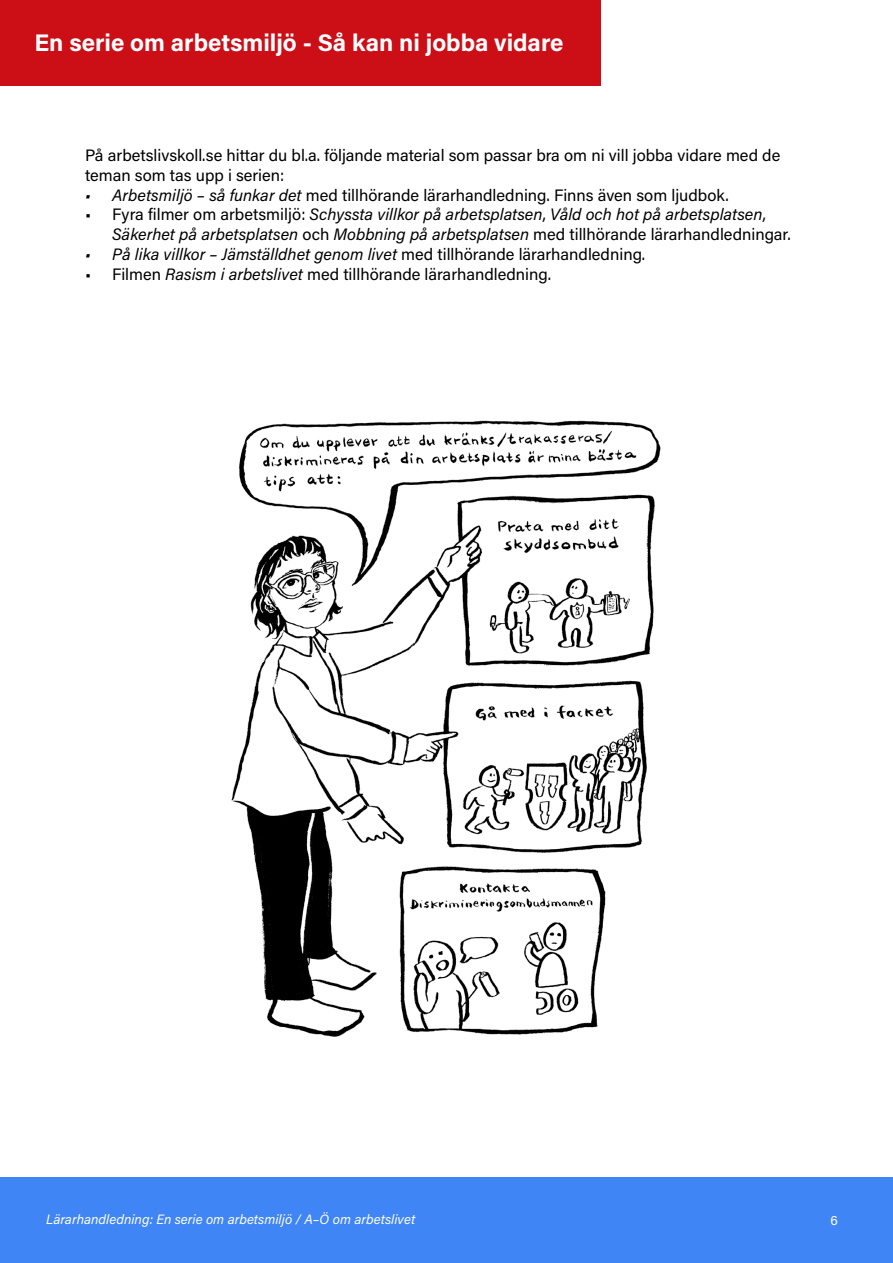
<style>
.page{position:relative;width:893px;height:1263px;background:#fff}
.page>*{position:absolute;margin:0;border:0;box-sizing:border-box;transform-origin:0 0}
.t1{font:700 24px "Acumin Pro";color:#fff}
.t2{font:16.5px/19.8px "Acumin Pro";color:#000}
.t3{font:italic 16.5px/19.8px "Acumin Pro";color:#000}
.t4{font:italic 13.5px "Acumin Pro";color:#fff}
.t5{font:13.5px "Acumin Pro";color:#fff}
.s1{font-style:italic}
.s2{font-style:normal}
</style>
<div class="page">
<div style="left:0;top:1178px;width:893px;height:85px;background:#4085f5"></div>
<div style="left:0;top:0;width:600px;height:85px;background:#cc0e17"></div>
<img style="left:231px;top:420px;width:430px;height:617px">
<h1 class="t1" style="left:35px;top:25px;width:530px">En serie om arbetsmiljö - Så kan ni jobba vidare</h1>
<p class="t2" style="left:85px;top:145px;width:697px">På arbetslivskoll.se hittar du bl.a. följande material som passar bra om ni vill jobba vidare med de teman som tas upp i serien:</p>
<p class="t2" style="left:85px;top:184px;width:645px"><span class="s1">• Arbetsmiljö – så funkar det</span> med tillhörande lärarhandledning. Finns även som ljudbok.</p>
<p class="t3" style="left:112px;top:204px;width:680px;text-indent:-27px"><span class="s2">• Fyra filmer om arbetsmiljö:</span> Schyssta villkor på arbetsplatsen<span class="s2">,</span> Våld och hot på arbetsplatsen<span class="s2">,<br></span>Säkerhet på arbetsplatsen <span class="s2">och</span> Mobbning på arbetsplatsen <span class="s2">med tillhörande lärarhandledningar.</span></p>
<p class="t3" style="left:85px;top:244px;width:562px">• På lika villkor – Jämställdhet genom livet <span class="s2">med tillhörande lärarhandledning.</span></p>
<p class="t2" style="left:85px;top:263px;width:467px">• Filmen <span class="s1">Rasism i arbetslivet</span> med tillhörande lärarhandledning.</p>
<p class="t4" style="left:46px;top:1210px;width:370px">Lärarhandledning: En serie om arbetsmiljö / A–Ö om arbetslivet</p>
<p class="t5" style="left:830px;top:1210px;width:9px">6</p>
</div>
